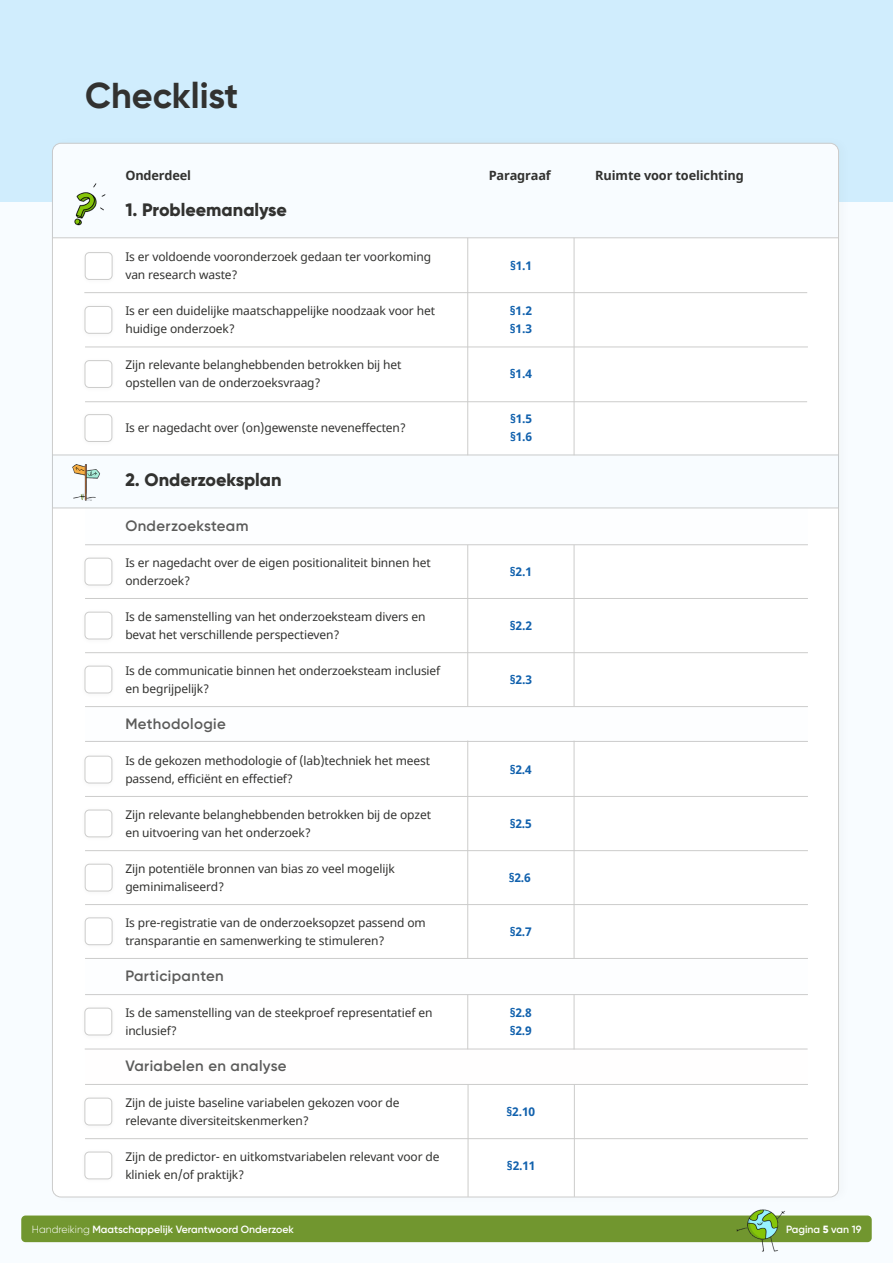
<style>
.page{position:relative;width:893px;height:1263px;background:#f8fcff}
.page>*{position:absolute;margin:0;border:0;box-sizing:border-box;transform-origin:0 0}
.t1{font:700 36px "Gilroy";color:#323230}
.t2{font:800 18px "Gilroy";color:#323230}
.t3{font:600 15px "Gilroy";letter-spacing:.025em;color:#5b5b5a}
.t4{font:700 12.75px "Noto Sans";letter-spacing:-.01em;color:#323230}
.t5{font:12px/18px "Noto Sans";letter-spacing:-.01em;color:#323230}
.t6{font:700 12px/18px "Noto Sans";color:#1161ad}
.t7{font:600 10.5px "Gilroy";color:#fff}
.s1{font-weight:300}
.s2{font-weight:800}
</style>
<div class="page">
<div style="left:21px;top:1215px;width:851px;height:27px;background:#71962f;border-radius:4px"></div>
<img style="left:733px;top:1209px;width:53px;height:43px">
<div style="left:0;top:0;width:893px;height:202px;background:#d0edfd"></div>
<div style="left:47px;top:134px;width:805px;height:1072px;background:#323230;opacity:.03"></div>
<div style="left:52px;top:143px;width:786px;height:1054px;background:#fff;border-radius:9px"></div>
<svg style="left:52px;top:143px;width:786px;height:95px"></svg>
<div style="left:53px;top:455px;width:786px;height:53px;background:#f8fcff"></div>
<div style="left:81px;top:248px;width:36px;height:36px;background:#323230;opacity:.05"></div>
<div style="left:85px;top:253px;width:27px;height:26px;background:#fff;border-radius:4px"></div>
<div style="left:85px;top:252px;width:27px;height:28px;border:1px solid #cccccb;border-radius:4px"></div>
<div style="left:81px;top:302px;width:36px;height:36px;background:#323230;opacity:.05"></div>
<div style="left:85px;top:306px;width:27px;height:27px;background:#fff;border-radius:4px"></div>
<div style="left:85px;top:306px;width:27px;height:27px;border:1px solid #cccccb;border-radius:4px"></div>
<div style="left:81px;top:356px;width:36px;height:36px;background:#323230;opacity:.05"></div>
<div style="left:85px;top:361px;width:27px;height:26px;background:#fff;border-radius:4px"></div>
<div style="left:85px;top:360px;width:27px;height:28px;border:1px solid #cccccb;border-radius:4px"></div>
<div style="left:81px;top:410px;width:36px;height:36px;background:#323230;opacity:.05"></div>
<div style="left:85px;top:415px;width:27px;height:26px;background:#fff;border-radius:4px"></div>
<div style="left:85px;top:414px;width:27px;height:28px;border:1px solid #cccccb;border-radius:4px"></div>
<div style="left:81px;top:554px;width:36px;height:36px;background:#323230;opacity:.05"></div>
<div style="left:85px;top:558px;width:27px;height:27px;background:#fff;border-radius:4px"></div>
<div style="left:85px;top:558px;width:27px;height:27px;border:1px solid #cccccb;border-radius:4px"></div>
<div style="left:81px;top:608px;width:36px;height:36px;background:#323230;opacity:.05"></div>
<div style="left:85px;top:612px;width:27px;height:27px;background:#fff;border-radius:4px"></div>
<div style="left:85px;top:612px;width:27px;height:27px;border:1px solid #cccccb;border-radius:4px"></div>
<div style="left:81px;top:662px;width:36px;height:36px;background:#323230;opacity:.05"></div>
<div style="left:85px;top:666px;width:27px;height:27px;background:#fff;border-radius:4px"></div>
<div style="left:85px;top:666px;width:27px;height:27px;border:1px solid #cccccb;border-radius:4px"></div>
<div style="left:81px;top:752px;width:36px;height:36px;background:#323230;opacity:.05"></div>
<div style="left:85px;top:756px;width:27px;height:27px;background:#fff;border-radius:4px"></div>
<div style="left:85px;top:756px;width:27px;height:27px;border:1px solid #cccccb;border-radius:4px"></div>
<div style="left:81px;top:805px;width:36px;height:37px;background:#323230;opacity:.05"></div>
<div style="left:85px;top:810px;width:27px;height:27px;background:#fff;border-radius:4px"></div>
<div style="left:85px;top:810px;width:27px;height:27px;border:1px solid #cccccb;border-radius:4px"></div>
<div style="left:81px;top:860px;width:36px;height:36px;background:#323230;opacity:.05"></div>
<div style="left:85px;top:864px;width:27px;height:27px;background:#fff;border-radius:4px"></div>
<div style="left:85px;top:864px;width:27px;height:27px;border:1px solid #cccccb;border-radius:4px"></div>
<div style="left:81px;top:913px;width:36px;height:36px;background:#323230;opacity:.05"></div>
<div style="left:85px;top:918px;width:27px;height:27px;background:#fff;border-radius:4px"></div>
<div style="left:85px;top:918px;width:27px;height:27px;border:1px solid #cccccb;border-radius:4px"></div>
<div style="left:80px;top:1003px;width:37px;height:37px;background:#323230;opacity:.05"></div>
<div style="left:85px;top:1008px;width:27px;height:27px;background:#fff;border-radius:4px"></div>
<div style="left:85px;top:1008px;width:27px;height:27px;border:1px solid #cccccb;border-radius:4px"></div>
<div style="left:80px;top:1093px;width:37px;height:37px;background:#323230;opacity:.05"></div>
<div style="left:85px;top:1098px;width:27px;height:27px;background:#fff;border-radius:4px"></div>
<div style="left:85px;top:1098px;width:27px;height:27px;border:1px solid #cccccb;border-radius:4px"></div>
<div style="left:80px;top:1147px;width:37px;height:37px;background:#323230;opacity:.05"></div>
<div style="left:85px;top:1152px;width:27px;height:27px;background:#fff;border-radius:4px"></div>
<div style="left:85px;top:1152px;width:27px;height:27px;border:1px solid #cccccb;border-radius:4px"></div>
<hr style="left:52px;top:238px;width:787px;height:1px;background:#cccccb">
<hr style="left:52px;top:508px;width:786px;height:1px;background:#cccccb">
<hr style="left:84px;top:292px;width:723px;height:1px;background:#cccccb">
<hr style="left:85px;top:347px;width:723px;height:1px;background:#cccccb">
<hr style="left:85px;top:598px;width:723px;height:1px;background:#cccccb">
<hr style="left:85px;top:544px;width:723px;height:1px;background:#cccccb">
<hr style="left:85px;top:652px;width:723px;height:1px;background:#cccccb">
<hr style="left:85px;top:706px;width:723px;height:1px;background:#cccccb">
<hr style="left:85px;top:741px;width:723px;height:1px;background:#cccccb">
<hr style="left:85px;top:796px;width:723px;height:1px;background:#cccccb">
<hr style="left:85px;top:850px;width:723px;height:1px;background:#cccccb">
<hr style="left:85px;top:904px;width:723px;height:1px;background:#cccccb">
<hr style="left:85px;top:958px;width:723px;height:1px;background:#cccccb">
<hr style="left:85px;top:994px;width:723px;height:1px;background:#cccccb">
<hr style="left:85px;top:1049px;width:723px;height:1px;background:#cccccb">
<hr style="left:85px;top:1084px;width:723px;height:1px;background:#cccccb">
<hr style="left:85px;top:1138px;width:723px;height:1px;background:#cccccb">
<hr style="left:85px;top:401px;width:722px;height:1px;background:#cccccb">
<hr style="left:467px;top:238px;width:1px;height:217px;background:#cccccb">
<hr style="left:574px;top:238px;width:1px;height:217px;background:#cccccb">
<hr style="left:467px;top:545px;width:1px;height:161px;background:#cccccb">
<hr style="left:467px;top:740px;width:1px;height:218px;background:#cccccb">
<hr style="left:468px;top:1084px;width:1px;height:113px;background:#cccccb">
<hr style="left:467px;top:995px;width:1px;height:54px;background:#cccccb">
<hr style="left:574px;top:545px;width:1px;height:161px;background:#cccccb">
<hr style="left:574px;top:741px;width:1px;height:217px;background:#cccccb">
<hr style="left:574px;top:1084px;width:1px;height:113px;background:#cccccb">
<hr style="left:574px;top:995px;width:1px;height:54px;background:#cccccb">
<hr style="left:52px;top:455px;width:787px;height:1px;background:#cccccb">
<img style="left:70px;top:182px;width:40px;height:47px">
<img style="left:72px;top:464px;width:28px;height:37px">
<h1 class="t1" style="left:85px;top:73px;width:155px">Checklist</h1>
<p class="t4" style="left:125px;top:166px;width:67px">Onderdeel</p>
<h2 class="t2" style="left:125px;top:198px;width:163px">1. Probleemanalyse</h2>
<p class="t5" style="left:125px;top:248px;width:307px">Is er voldoende vooronderzoek gedaan ter voorkoming van research waste?</p>
<p class="t5" style="left:125px;top:302px;width:311px">Is er een duidelijke maatschappelijke noodzaak voor het huidige onderzoek?</p>
<p class="t5" style="left:125px;top:356px;width:278px">Zijn relevante belanghebbenden betrokken bij het opstellen van de onderzoeksvraag?</p>
<p class="t5" style="left:125px;top:419px;width:282px">Is er nagedacht over (on)gewenste neveneffecten?</p>
<h2 class="t2" style="left:125px;top:468px;width:158px">2. Onderzoeksplan</h2>
<p class="t3" style="left:125px;top:516px;width:125px">Onderzoeksteam</p>
<p class="t5" style="left:125px;top:554px;width:307px">Is er nagedacht over de eigen positionaliteit binnen het onderzoek?</p>
<p class="t5" style="left:125px;top:608px;width:302px">Is de samenstelling van het onderzoeksteam divers en bevat het verschillende perspectieven?</p>
<p class="t5" style="left:125px;top:662px;width:316px">Is de communicatie binnen het onderzoeksteam inclusief en begrijpelijk?</p>
<p class="t3" style="left:125px;top:714px;width:102px">Methodologie</p>
<p class="t5" style="left:125px;top:752px;width:306px">Is de gekozen methodologie of (lab)techniek het meest passend, efficiënt en effectief?</p>
<p class="t5" style="left:125px;top:806px;width:307px">Zijn relevante belanghebbenden betrokken bij de opzet en uitvoering van het onderzoek?</p>
<p class="t5" style="left:125px;top:860px;width:271px">Zijn potentiële bronnen van bias zo veel mogelijk geminimaliseerd?</p>
<p class="t5" style="left:125px;top:914px;width:302px">Is pre-registratie van de onderzoeksopzet passend om transparantie en samenwerking te stimuleren?</p>
<p class="t3" style="left:125px;top:966px;width:100px">Participanten</p>
<p class="t5" style="left:125px;top:1004px;width:309px">Is de samenstelling van de steekproef representatief en inclusief?</p>
<p class="t3" style="left:125px;top:1056px;width:163px">Variabelen en analyse</p>
<p class="t5" style="left:125px;top:1094px;width:276px">Zijn de juiste baseline variabelen gekozen voor de relevante diversiteitskenmerken?</p>
<p class="t5" style="left:125px;top:1148px;width:316px">Zijn de predictor- en uitkomstvariabelen relevant voor de kliniek en/of praktijk?</p>
<p class="t4" style="left:489px;top:166px;width:64px">Paragraaf</p>
<p class="t6" style="left:510px;top:257px;width:24px">§1.1</p>
<p class="t6" style="left:510px;top:302px;width:24px">§1.2 §1.3</p>
<p class="t6" style="left:510px;top:365px;width:24px">§1.4</p>
<p class="t6" style="left:510px;top:410px;width:24px">§1.5 §1.6</p>
<p class="t4" style="left:595px;top:166px;width:150px">Ruimte voor toelichting</p>
<p class="t6" style="left:510px;top:563px;width:24px">§2.1</p>
<p class="t6" style="left:510px;top:617px;width:24px">§2.2</p>
<p class="t6" style="left:510px;top:671px;width:24px">§2.3</p>
<p class="t6" style="left:510px;top:761px;width:24px">§2.4</p>
<p class="t6" style="left:510px;top:815px;width:24px">§2.5</p>
<p class="t6" style="left:509px;top:869px;width:24px">§2.6</p>
<p class="t6" style="left:510px;top:923px;width:24px">§2.7</p>
<p class="t6" style="left:510px;top:1004px;width:24px">§2.8 §2.9</p>
<p class="t6" style="left:507px;top:1103px;width:30px">§2.10</p>
<p class="t6" style="left:507px;top:1157px;width:30px">§2.11</p>
<p class="t7" style="left:32px;top:1223px;width:264px"><span class="s1">Handreiking</span> Maatschappelijk Verantwoord Onderzoek</p>
<p class="t7" style="left:786px;top:1223px;width:77px">Pagina <span class="s2">5</span> van 19</p>
</div>
